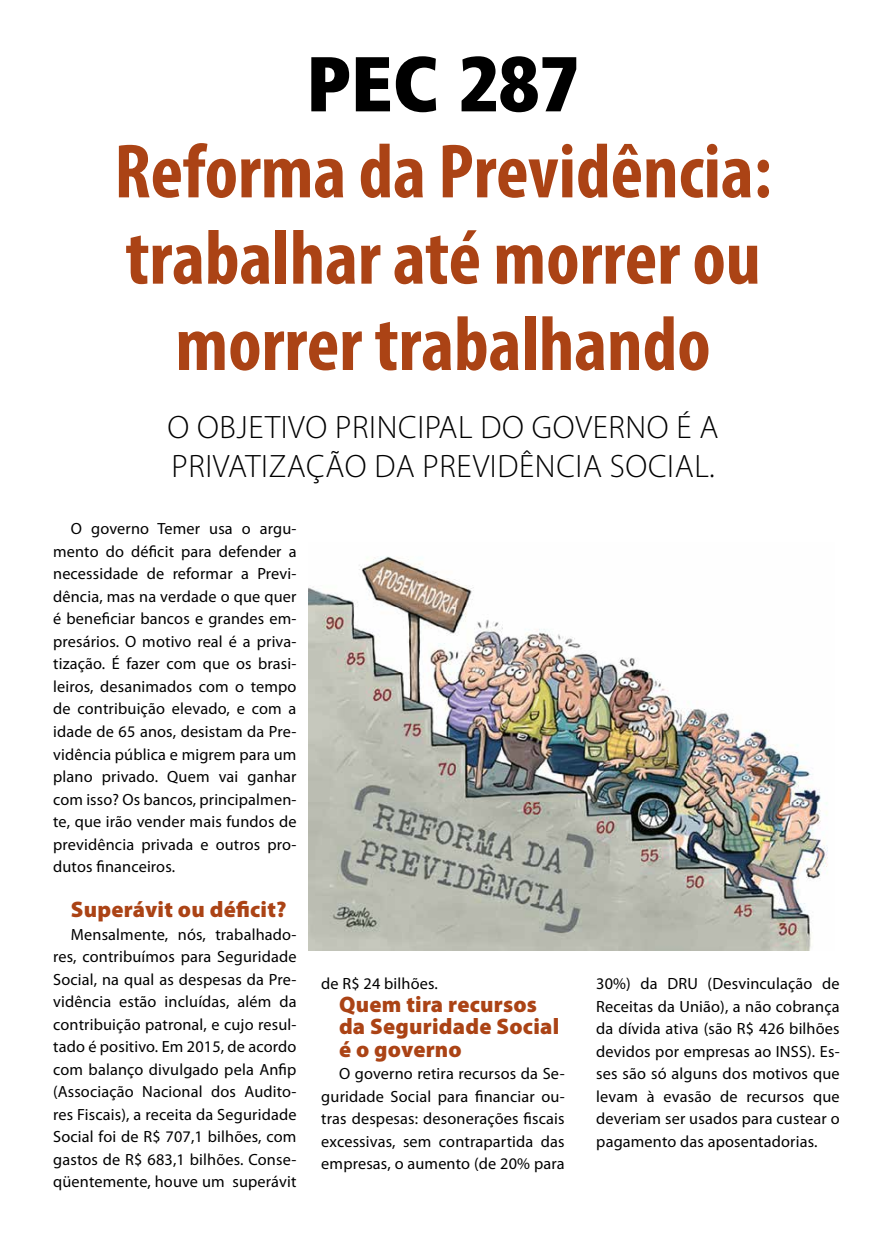
<style>
.page{position:relative;width:886px;height:1241px;background:#fff}
.page>*{position:absolute;margin:0;border:0;box-sizing:border-box;transform-origin:0 0}
.t1{font:700 condensed 77.5px/86.2px "Myriad Pro";color:#ab4315;text-align:center}
.t2{font:900 condensed 77.5px "Frutiger LT Std";color:#000}
.t3{font:300 32.5px/39px "Myriad Pro";letter-spacing:.02em;color:#000}
.t4{font:900 22.5px/22.5px "Myriad Pro";letter-spacing:.01em;color:#ab4315}
.t5{font:16.25px/22.5px "Myriad Pro";letter-spacing:.01em;color:#000;text-align:justify}
</style>
<div class="page">
<img style="left:309px;top:556px;width:519px;height:394px">
<h1 class="t2" style="left:306px;top:37px;width:275px">PEC 287</h1>
<h1 class="t1" style="left:114px;top:127px;width:659px">Reforma da Previdência: trabalhar até morrer ou morrer trabalhando</h1>
<h2 class="t3" style="left:168px;top:408px;width:552px">O OBJETIVO PRINCIPAL DO GOVERNO É A<br>PRIVATIZAÇÃO DA PREVIDÊNCIA SOCIAL.</h2>
<p class="t5" style="left:53px;top:517px;width:245px;text-indent:18px">O governo Temer usa o argu&shy;mento do déficit para defender a necessidade de reformar a Previ&shy;dência, mas na verdade o que quer é beneficiar bancos e grandes em&shy;presários. O motivo real é a priva&shy;tização. É fazer com que os brasi&shy;leiros, desanimados com o tempo de contribuição elevado, e com a idade de 65 anos, desistam da Pre&shy;vidência pública e migrem para um plano privado. Quem vai ganhar com isso? Os bancos, principalmen&shy;te, que irão vender mais fundos de previdência privada e outros pro&shy;dutos financeiros.</p>
<h3 class="t4" style="left:71px;top:898px;width:217px">Superávit ou déficit?</h3>
<p class="t5" style="left:53px;top:922px;width:245px;text-indent:18px">Mensalmente, nós, trabalhado&shy;res, contribuímos para Seguridade Social, na qual as despesas da Pre&shy;vidência estão incluídas, além da contribuição patronal, e cujo resul&shy;tado é positivo. Em 2015, de acordo com balanço divulgado pela Anfip (Associação Nacional dos Audito&shy;res Fiscais), a receita da Seguridade Social foi de R$ 707,1 bilhões, com gastos de R$ 683,1 bilhões. Conse&shy;qüentemente, houve um superávit</p>
<p class="t5" style="left:321px;top:971px;width:118px">de R$ 24 bilhões.</p>
<h3 class="t4" style="left:339px;top:992px;width:222px">Quem tira recursos da Seguridade Social é o governo</h3>
<p class="t5" style="left:321px;top:1061px;width:245px;text-indent:18px">O governo retira recursos da Se&shy;guridade Social para financiar ou&shy;tras despesas: desonerações fiscais excessivas, sem contrapartida das empresas, o aumento (de 20% para</p>
<p class="t5" style="left:596px;top:971px;width:245px">30%) da DRU (Desvinculação de Receitas da União), a não cobrança da dívida ativa (são R$ 426 bilhões devidos por empresas ao INSS). Es&shy;ses são só alguns dos motivos que levam à evasão de recursos que deveriam ser usados para custear o pagamento das aposentadorias.</p>
</div>
